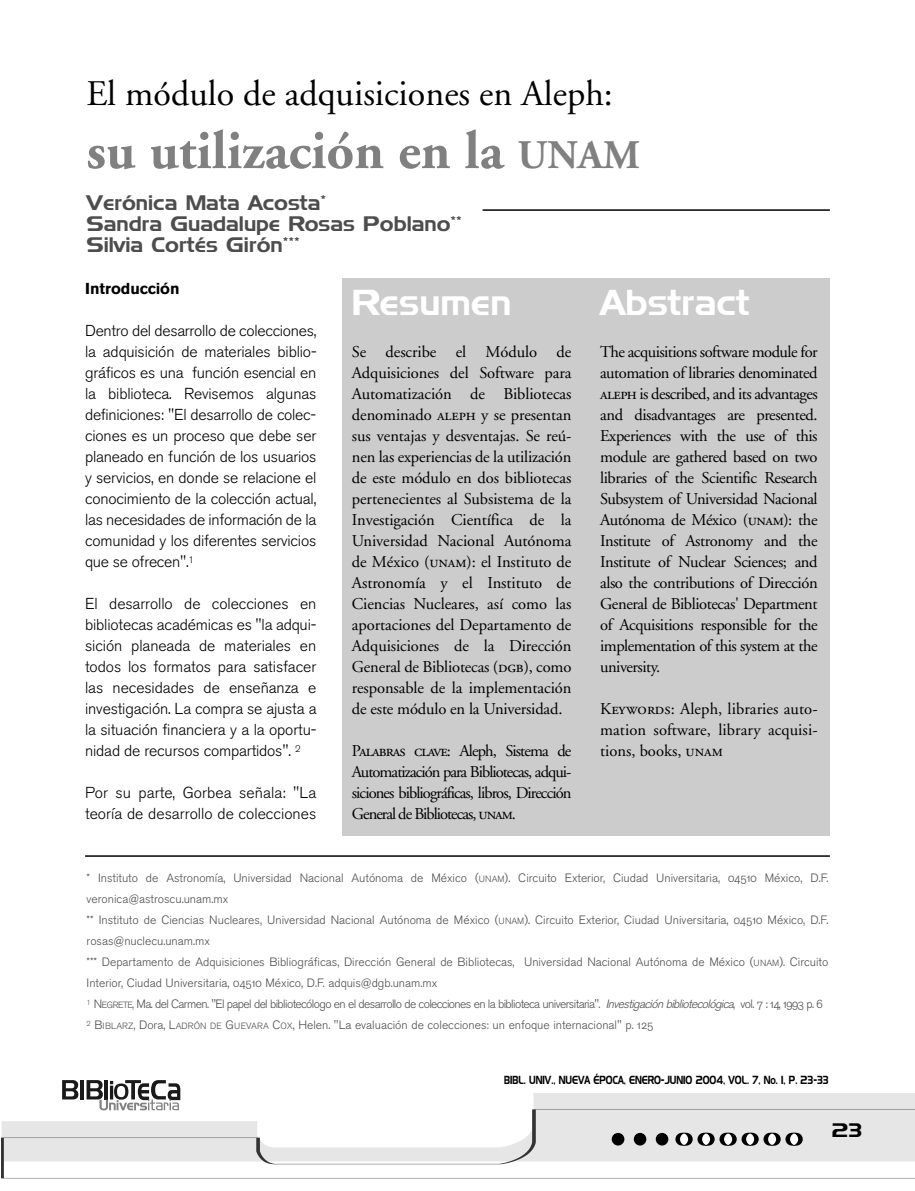
<style>
.page{position:relative;width:915px;height:1191px;background:#fff}
.page>*{position:absolute;margin:0;border:0;box-sizing:border-box;transform-origin:0 0}
.t1{font:54px "Adobe Garamond Bold Os F";color:#808080}
.t2{font:36px "Adobe Garamond";color:#000}
.t3{font:36px "Denmark";color:#fff}
.t4{font:21px/21px "Denmark";color:#4d4d4d}
.t5{font:19.5px "Denmark";color:#000}
.t6{font:16.5px/21px "Adobe Garamond";letter-spacing:-.025em;color:#000;text-align:justify}
.t7{font:15.75px/21px "Akzidenz Grotesk BE Light Os F";letter-spacing:-.01em;color:#000;text-align:justify}
.t8{font:700 15.75px "Akzidenz Grotesk BE";color:#000}
.t9{font:12px/21px "Akzidenz Grotesk BE Light Os F";color:#4d4d4d}
.t10{font:11.7px "Denmark";color:#000;scale:.7 1}
.s1{font-size:40.5px}
.s2{font-family:"Adobe Garamond Regular SC"}
.s3{font-size:9px}
.s4{font-style:italic}
</style>
<div class="page">
<div style="left:342px;top:278px;width:487px;height:558px;background:#ccc"></div>
<svg style="left:62px;top:1093px;width:852px;height:16px;fill:#e6e6e6"></svg>
<svg style="left:62px;top:1080px;width:16px;height:19px"></svg>
<hr style="left:80px;top:1080px;width:4px;height:19px;background:#1a1a1a">
<svg style="left:86px;top:1080px;width:94px;height:29px"></svg>
<svg style="left:1px;top:1109px;width:913px;height:69px"></svg>
<hr style="left:482px;top:209px;width:347px;height:2px;background:#000">
<hr style="left:85px;top:855px;width:744px;height:1px;background:#000">
<h2 class="t2" style="left:87px;top:79px;width:527px">El módulo de adquisiciones en Aleph:</h2>
<h1 class="t1" style="left:87px;top:129px;width:554px">su utilización en la <span class="s1">UNAM</span></h1>
<p class="t4" style="left:87px;top:192px;width:376px">Verónica Mata Acosta*<br>Sandra Guadalupe Rosas Poblano**<br>Silvia Cortés Girón***</p>
<h2 class="t3" style="left:352px;top:281px;width:161px">Resumen</h2>
<p class="t6" style="left:352px;top:343px;width:221px">Se describe el Módulo de Adquisiciones del Software para Automatización de Bibliotecas denominado <span class="s2">aleph</span> y se presentan sus ventajas y desventajas. Se reú&shy;nen las experiencias de la utilización de este módulo en dos bibliotecas pertenecientes al Subsistema de la Investigación Científica de la Universidad Nacional Autónoma de México (<span class="s2">unam</span>): el Instituto de Astronomía y el Instituto de Ciencias Nucleares, así como las aportaciones del Departamento de Adquisiciones de la Dirección General de Bibliotecas (<span class="s2">dgb</span>), como responsable de la implementación de este módulo en la Universidad.</p>
<p class="t6" style="left:352px;top:742px;width:221px"><span class="s2">Palabras clave:</span> Aleph, Sistema de Automatización para Bibliotecas, adqui&shy;siciones bibliográficas, libros, Dirección General de Bibliotecas, <span class="s2">unam</span>.</p>
<p class="t8" style="left:85px;top:282px;width:96px">Introducción</p>
<p class="t7" style="left:85px;top:321px;width:233px">Dentro del desarrollo de colecciones, la adquisición de materiales biblio&shy;gráficos es una función esencial en la biblioteca. Revisemos algunas definiciones: "El desarrollo de colec&shy;ciones es un proceso que debe ser planeado en función de los usuarios y servicios, en donde se relacione el conocimiento de la colección actual, las necesidades de información de la comunidad y los diferentes servicios que se ofrecen".<sup>1</sup></p>
<p class="t7" style="left:85px;top:594px;width:233px">El desarrollo de colecciones en bibliotecas académicas es "la adqui&shy;sición planeada de materiales en todos los formatos para satisfacer las necesidades de enseñanza e investigación. La compra se ajusta a la situación financiera y a la oportu&shy;nidad de recursos compartidos". <sup>2</sup></p>
<p class="t7" style="left:85px;top:783px;width:233px">Por su parte, Gorbea señala: "La teoría de desarrollo de colecciones</p>
<h2 class="t3" style="left:600px;top:281px;width:151px">Abstract</h2>
<p class="t6" style="left:600px;top:343px;width:219px">The acquisitions software module for automation of libraries denominated <span class="s2">aleph</span> is described, and its advantages and disadvantages are presented.<br>Experiences with the use of this module are gathered based on two libraries of the Scientific Research Subsystem of Universidad Nacional Autónoma de México (<span class="s2">unam</span>): the Institute of Astronomy and the Institute of Nuclear Sciences; and also the contributions of Dirección General de Bibliotecas' Department of Acquisitions responsible for the implementation of this system at the university.</p>
<p class="t6" style="left:600px;top:700px;width:219px"><span class="s2">Keywords</span>: Aleph, libraries auto&shy;mation software, library acquisi&shy;tions, books, <span class="s2">unam</span></p>
<p class="t9" style="left:87px;top:868px;width:743px">* Instituto de Astronomía, Universidad Nacional Autónoma de México (<span class="s3">UNAM</span>). Circuito Exterior, Ciudad Universitaria, 04510 México, D.F. veronica@astroscu.unam.mx<br>** Instituto de Ciencias Nucleares, Universidad Nacional Autónoma de México (<span class="s3">UNAM</span>). Circuito Exterior, Ciudad Universitaria, 04510 México, D.F. rosas@nuclecu.unam.mx<br>*** Departamento de Adquisiciones Bibliográficas, Dirección General de Bibliotecas, Universidad Nacional Autónoma de México (<span class="s3">UNAM</span>). Circuito Interior, Ciudad Universitaria, 04510 México, D.F. adquis@dgb.unam.mx<br><sup>1</sup> N<span class="s3">EGRETE</span>, Ma. del Carmen. "El papel del bibliotecólogo en el desarrollo de colecciones en la biblioteca universitaria". <span class="s4">Investigaciónbibliotecológica</span>, vol. 7 : 14, 1993 p. 6<br><sup>2</sup> B<span class="s3">IBLARZ</span>, Dora, L<span class="s3">ADRÓN DE</span> G<span class="s3">UEVARA</span> C<span class="s3">OX</span>, Helen. "La evaluación de colecciones: un enfoque internacional" p. 125</p>
<p class="t10" style="left:504px;top:1073px;width:465px">BIBL. UNIV., NUEVA ÉPOCA, ENERO-JUNIO 2004, VOL. 7, No. 1, P. 23-33</p>
<p class="t5" style="left:831px;top:1118px;width:32px">23</p>
</div>
